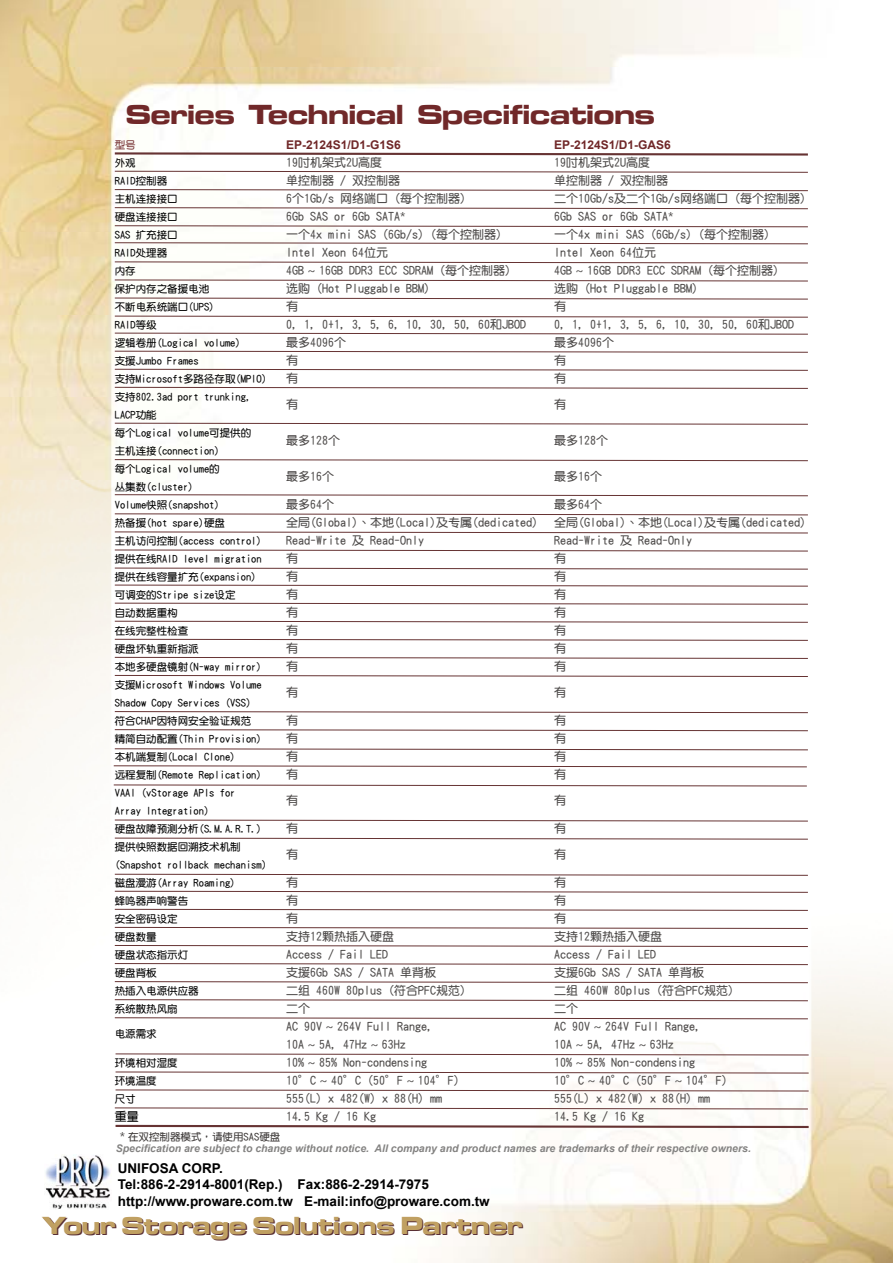
<style>
.page{position:relative;width:893px;height:1263px;background:#fff}
.page>*{position:absolute;margin:0;border:0;box-sizing:border-box;transform-origin:0 0}
.t1{font:28.5px "Microgramma D Bold Exte";color:#702829}
.t2{font:25.5px "Microgramma D Bold Exte";color:#592f34}
.t3{font:700 13.5px/16.2px "Arial";color:#000}
.t4{font:12px/18px "DF Yuan W7 GB5";color:#4c4948}
.t5{font:700 12px "Arial";color:#702829}
.t6{font:12px "DF Yuan W7 GB5";color:#000}
.t7{font:10.5px/18px "DF Yuan W7 GB5";color:#000}
.t8{font:italic 700 10.5px "Arial";color:#838281}
.t9{font:10.5px "DF Yuan W7 GB5";color:#3e3a39}
.t10{font:10.5px "DF Yuan W7 GB5";color:#702829}
.s1{font-family:"Microsoft Jheng Hei"}
.s2{font-family:"Microsoft Jheng Hei";font-size:12px;color:#4c4948}
</style>
<div class="page">
<img style="left:0;top:0;width:893px;height:1263px">
<svg style="left:113px;top:151px;width:697px;height:6px"></svg>
<svg style="left:114px;top:170px;width:695px;height:3px"></svg>
<svg style="left:114px;top:189px;width:695px;height:2px"></svg>
<svg style="left:114px;top:207px;width:695px;height:3px"></svg>
<svg style="left:114px;top:225px;width:695px;height:3px"></svg>
<svg style="left:114px;top:242px;width:695px;height:3px"></svg>
<svg style="left:114px;top:261px;width:695px;height:3px"></svg>
<svg style="left:114px;top:279px;width:695px;height:3px"></svg>
<svg style="left:114px;top:297px;width:695px;height:3px"></svg>
<svg style="left:114px;top:315px;width:695px;height:3px"></svg>
<svg style="left:114px;top:332px;width:695px;height:3px"></svg>
<svg style="left:114px;top:350px;width:695px;height:3px"></svg>
<svg style="left:114px;top:368px;width:695px;height:3px"></svg>
<svg style="left:114px;top:386px;width:695px;height:3px"></svg>
<svg style="left:114px;top:422px;width:695px;height:3px"></svg>
<svg style="left:114px;top:459px;width:695px;height:2px"></svg>
<svg style="left:115px;top:1053px;width:694px;height:3px"></svg>
<svg style="left:114px;top:494px;width:695px;height:3px"></svg>
<svg style="left:114px;top:513px;width:695px;height:3px"></svg>
<svg style="left:114px;top:531px;width:695px;height:3px"></svg>
<svg style="left:114px;top:549px;width:695px;height:3px"></svg>
<svg style="left:114px;top:567px;width:695px;height:3px"></svg>
<svg style="left:114px;top:584px;width:695px;height:3px"></svg>
<svg style="left:114px;top:602px;width:695px;height:3px"></svg>
<svg style="left:114px;top:620px;width:695px;height:3px"></svg>
<svg style="left:114px;top:638px;width:695px;height:3px"></svg>
<svg style="left:114px;top:656px;width:695px;height:3px"></svg>
<svg style="left:114px;top:675px;width:695px;height:2px"></svg>
<svg style="left:114px;top:711px;width:695px;height:2px"></svg>
<svg style="left:114px;top:837px;width:695px;height:3px"></svg>
<svg style="left:114px;top:819px;width:695px;height:3px"></svg>
<svg style="left:114px;top:1017px;width:695px;height:3px"></svg>
<svg style="left:114px;top:873px;width:695px;height:3px"></svg>
<svg style="left:114px;top:890px;width:695px;height:3px"></svg>
<svg style="left:114px;top:908px;width:695px;height:3px"></svg>
<svg style="left:114px;top:926px;width:695px;height:3px"></svg>
<svg style="left:114px;top:945px;width:695px;height:2px"></svg>
<svg style="left:114px;top:963px;width:695px;height:2px"></svg>
<svg style="left:114px;top:999px;width:695px;height:2px"></svg>
<svg style="left:114px;top:981px;width:695px;height:2px"></svg>
<img style="left:45px;top:1155px;width:66px;height:54px">
<svg style="left:115px;top:1071px;width:694px;height:3px"></svg>
<svg style="left:113px;top:1124px;width:698px;height:5px"></svg>
<svg style="left:115px;top:1089px;width:694px;height:3px"></svg>
<svg style="left:114px;top:729px;width:695px;height:2px"></svg>
<svg style="left:114px;top:748px;width:695px;height:3px"></svg>
<svg style="left:113px;top:765px;width:695px;height:3px"></svg>
<svg style="left:113px;top:784px;width:695px;height:3px"></svg>
<svg style="left:114px;top:1107px;width:695px;height:3px"></svg>
<h1 class="t1" style="left:126px;top:95px;width:530px">Series Technical Specifications</h1>
<p class="t10" style="left:115px;top:139px;width:22px">型號</p>
<p class="t7" style="left:115px;top:154px;width:154px">外觀<br>RAID控制器<br>主機連接接口<br>硬盤連接接口<br>SAS 擴充接口<br>RAID處理器<br>內存<br>保護內存之備援電池<br>不斷電系統端口(UPS)<br>RAID等級<br>邏輯卷冊(Logical volume)<br>支援Jumbo Frames<br>支持Microsoft多路徑存取(MPIO)支持802.3ad port trunking,<br>LACP功能<br>每個Logical volume可提供的<br>主機連接(connection)<br>每個Logical volume的<br>叢集數(cluster)<br>Volume快照(snapshot)<br>熱備援(hot spare)硬盤<br>主機訪問控制(access control)提供在線RAID level migration提供在線容量擴充(expansion)可調變的Stripe size設定<br>自動數據重構<br>在線完整性檢查<br>硬盤壞軌重新指派<br>本地多硬盤鏡射(N-way mirror)支援Microsoft Windows Volume<br>Shadow Copy Services (VSS)<br>符合CHAP因特網安全驗證規範<br>精簡自動配置(Thin Provision)本機端複製(Local Clone)<br>遠程複製(Remote Replication)<br>VAAI (vStorage APIs for<br>Array Integration)<br>硬盤故障預測分析(S.M.A.R.T.)提供快照數據回溯技術機制(Snapshot rollback mechanism)磁盤漫游(Array Roaming)<br>蜂鳴器聲響警告<br>安全密碼設定<br>硬盤數量<br>硬盤狀態指示燈<br>硬盤背板<br>熱插入電源供應器<br>系統散熱風扇</p>
<p class="t7" style="left:115px;top:1025px;width:43px">電源需求</p>
<p class="t7" style="left:115px;top:1053px;width:64px">環境相對濕度環境溫度<br>尺寸</p>
<p class="t6" style="left:115px;top:1111px;width:25px">重量</p>
<p class="t8" style="left:116px;top:1141px;width:637px">Specification are subject to change without notice. All company and product names are trademarks of their respective owners.</p>
<p class="t5" style="left:286px;top:137px;width:116px">EP-2124S1/D1-G1S6</p>
<p class="t4" style="left:286px;top:153px;width:242px">19吋機架式2U高度<br>單控制器 / 雙控制器<br>6個1Gb/s 網絡端口 (每個控制器)<br>6Gb SAS or 6Gb SATA<span class="s1">*<br></span>一個4x mini SAS (6Gb/s) (每個控制器)<br>Intel Xeon 64位元<br>4GB <span class="s1">~</span> 16GB DDR3 ECC SDRAM (每個控制器)<br>選購 (Hot Pluggable BBM)<br>有<br>0, 1, 0+1, 3, 5, 6, 10, 30, 50, 60和JBOD最多4096個<br>有<br>有</p>
<p class="t4" style="left:286px;top:395px;width:13px">有</p>
<p class="t4" style="left:286px;top:431px;width:55px">最多128個</p>
<p class="t4" style="left:286px;top:467px;width:49px">最多16個</p>
<p class="t4" style="left:286px;top:495px;width:254px">最多64個<br>全局(Global)、本地(Local)及專屬(dedicated)<br>Read-Write 及 Read-Only<br>有<br>有<br>有<br>有<br>有<br>有<br>有</p>
<p class="t4" style="left:286px;top:683px;width:13px">有</p>
<p class="t4" style="left:286px;top:711px;width:13px;text-align:justify">有有有有</p>
<p class="t4" style="left:286px;top:791px;width:13px">有</p>
<p class="t4" style="left:286px;top:816px;width:13px;line-height:25.5px">有有</p>
<p class="t4" style="left:286px;top:873px;width:182px">有<br>有<br>有<br>支持12顆熱插入硬盤<br>Access / Fail LED<br>支援6Gb SAS / SATA 單背板<br>二組 460W 80plus (符合PFC規範)二個<br>AC 90V <span class="s1">~</span> 264V Full Range,<br>10A <span class="s1">~</span> 5A, 47Hz <span class="s1">~</span> 63Hz<br>10% <span class="s1">~</span> 85% Non-condensing<br>10°C <span class="s1">~</span> 40°C (50°F <span class="s1">~</span> 104°F)<br>555(L) x 482(W) x 88(H) mm<br>14.5 Kg / 16 Kg</p>
<p class="t5" style="left:554px;top:137px;width:118px">EP-2124S1/D1-GAS6</p>
<p class="t4" style="left:554px;top:154px;width:253px">19吋機架式2U高度<br>單控制器 / 雙控制器<br>二個10Gb/s及二個1Gb/s網絡端口 (每個控制器)<br>6Gb SAS or 6Gb SATA<span class="s1">*<br></span>一個4x mini SAS (6Gb/s) (每個控制器)<br>Intel Xeon 64位元<br>4GB <span class="s1">~</span> 16GB DDR3 ECC SDRAM (每個控制器)<br>選購 (Hot Pluggable BBM)<br>有<br>0, 1, 0+1, 3, 5, 6, 10, 30, 50, 60和JBOD最多4096個<br>有<br>有</p>
<p class="t4" style="left:554px;top:395px;width:13px">有</p>
<p class="t4" style="left:554px;top:431px;width:55px">最多128個</p>
<p class="t4" style="left:554px;top:467px;width:49px">最多16個</p>
<p class="t4" style="left:554px;top:496px;width:253px">最多64個<br>全局(Global)、本地(Local)及專屬(dedicated)<br>Read-Write 及 Read-Only<br>有<br>有<br>有<br>有<br>有<br>有<br>有</p>
<p class="t4" style="left:554px;top:683px;width:13px">有</p>
<p class="t4" style="left:554px;top:712px;width:13px;text-align:justify">有有有有</p>
<p class="t4" style="left:554px;top:791px;width:13px">有</p>
<p class="t4" style="left:554px;top:816px;width:13px;line-height:25.5px">有有</p>
<p class="t4" style="left:554px;top:874px;width:182px">有<br>有<br>有<br>支持12顆熱插入硬盤<br>Access / Fail LED<br>支援6Gb SAS / SATA 單背板<br>二組 460W 80plus (符合PFC規範)二個<br>AC 90V <span class="s1">~</span> 264V Full Range,<br>10A <span class="s1">~</span> 5A, 47Hz <span class="s1">~</span> 63Hz<br>10% <span class="s1">~</span> 85% Non-condensing<br>10°C <span class="s1">~</span> 40°C (50°F <span class="s1">~</span> 104°F)<br>555(L) x 482(W) x 88(H) mm<br>14.5 Kg / 16 Kg</p>
<p class="t9" style="left:120px;top:1131px;width:162px"><span class="s2">*</span> 在雙控制器模式，請使用SAS硬盤</p>
<p class="t3" style="left:118px;top:1161px;width:373px">UNIFOSA CORP.<br>Tel:886-2-2914-8001(Rep.) Fax:886-2-2914-7975 http://www.proware.com.tw E-mail:info@proware.com.tw</p>
<h2 class="t2" style="left:44px;top:1209px;width:481px">Your Storage Solutions Partner</h2>
</div>
